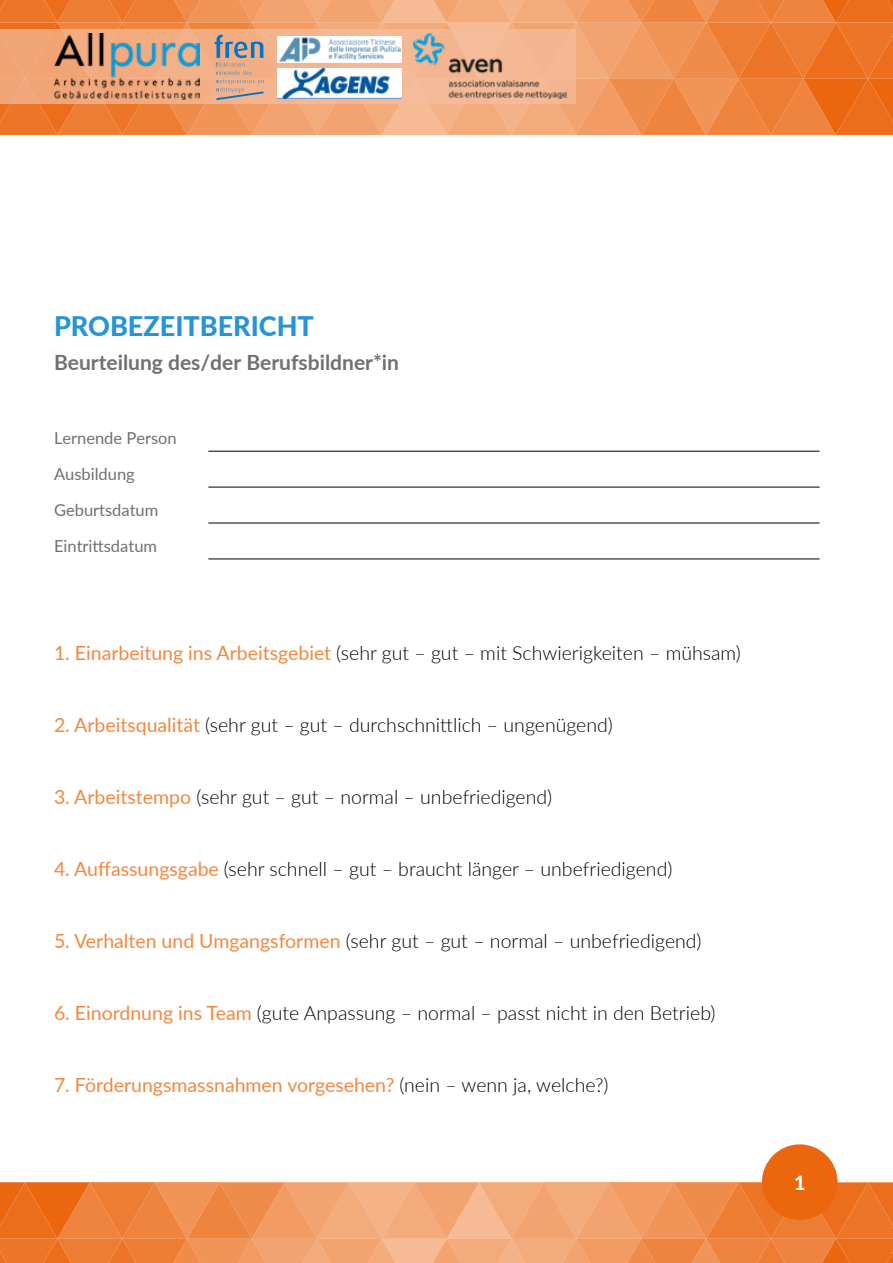
<style>
.page{position:relative;width:893px;height:1263px;background:#fff}
.page>*{position:absolute;margin:0;border:0;box-sizing:border-box;transform-origin:0 0}
.t1{font:800 27px "Lato";color:#2695d3}
.t2{font:700 21px "Lato";color:#71706f}
.t3{font:300 19.5px "Lato";color:#000}
.t4{font:19.5px "Lato";color:#f1883f}
.t5{font:800 19.5px "Lato";color:#fffffc}
.t6{font:16.5px/36px "Lato";color:#71706f}
.s1{font-weight:400;color:#f1883f}
.s2{font-weight:300;color:#000}
</style>
<div class="page">
<svg style="left:0;top:1182px;width:893px;height:81px;background:#f09255"></svg>
<div style="left:762px;top:1144px;width:75px;height:76px;background:#ec660d;border-radius:50%"></div>
<svg style="left:0;top:0;width:893px;height:135px;background:#ed965e"></svg>
<img style="left:277px;top:36px;width:125px;height:27px">
<img style="left:277px;top:68px;width:125px;height:30px">
<img style="left:54px;top:34px;width:146px;height:65px">
<hr style="left:208px;top:451px;width:612px;height:1px;background:#000">
<hr style="left:208px;top:487px;width:612px;height:1px;background:#000">
<hr style="left:208px;top:523px;width:612px;height:1px;background:#000">
<hr style="left:208px;top:559px;width:612px;height:1px;background:#000">
<h1 class="t1" style="left:54px;top:306px;width:261px">PROBEZEITBERICHT</h1>
<p class="t2" style="left:54px;top:347px;width:347px">Beurteilung des/der Berufsbildner*in</p>
<p class="t6" style="left:54px;top:419px;width:124px">Lernende Person<br>Ausbildung<br>Geburtsdatum<br>Eintrittsdatum</p>
<p class="t3" style="left:54px;top:639px;width:688px"><span class="s1">1. Einarbeitung ins Arbeitsgebiet</span> (sehr gut – gut – mit Schwierigkeiten – mühsam)</p>
<p class="t3" style="left:54px;top:711px;width:560px"><span class="s1">2. Arbeitsqualität</span> (sehr gut – gut – durchschnittlich – ungenügend)</p>
<p class="t3" style="left:54px;top:783px;width:500px"><span class="s1">3. Arbeitstempo</span> (sehr gut – gut – normal – unbefriedigend)</p>
<p class="t3" style="left:54px;top:855px;width:620px"><span class="s1">4. Auffassungsgabe</span> (sehr schnell – gut – braucht länger – unbefriedigend)</p>
<p class="t3" style="left:54px;top:927px;width:649px"><span class="s1">5. Verhalten und Umgangsformen</span> (sehr gut – gut – normal – unbefriedigend)</p>
<p class="t3" style="left:54px;top:999px;width:663px"><span class="s1">6. Einordnung ins Team</span> (gute Anpassung – normal – passt nicht in den Betrieb)</p>
<p class="t4" style="left:54px;top:1071px;width:556px">7. Förderungsmassnahmen vorgesehen? <span class="s2">(nein – wenn ja, welche?)</span></p>
<p class="t5" style="left:794px;top:1168px;width:13px">1</p>
</div>
